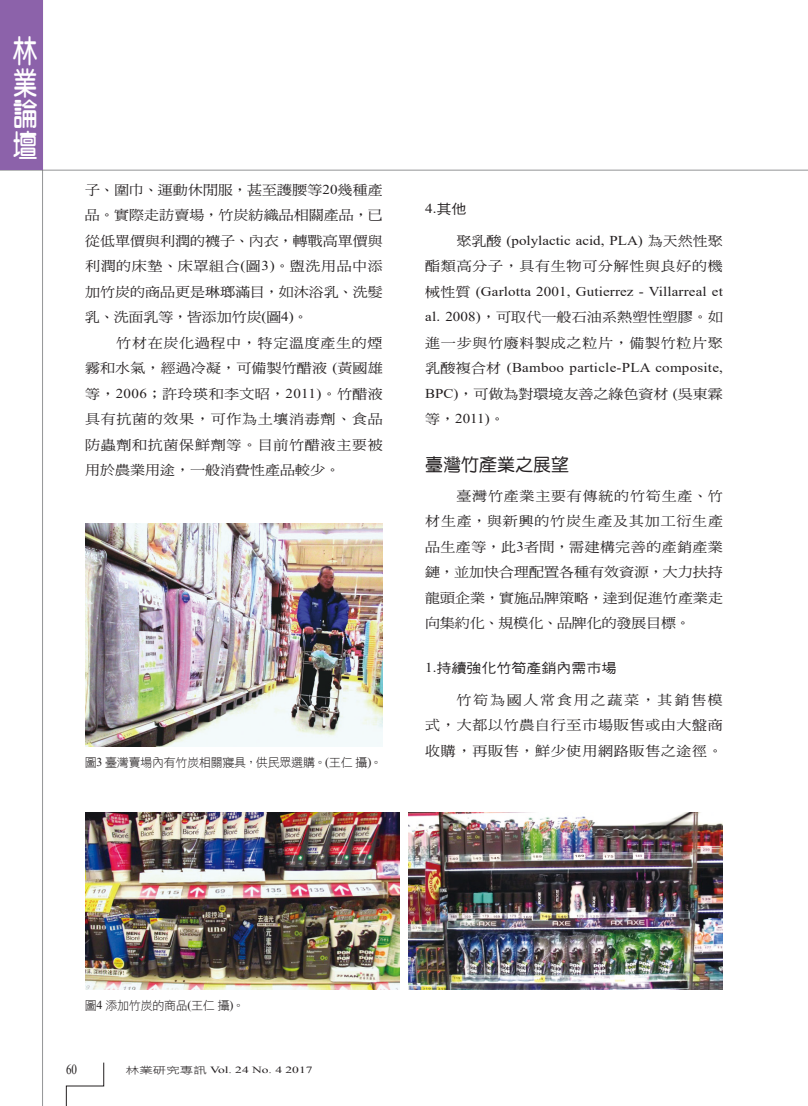
<style>
.page{position:relative;width:808px;height:1106px;background:#fff}
.page>*{position:absolute;margin:0;border:0;box-sizing:border-box;transform-origin:0 0}
.t1{font:31.5px/31.5px "DF Yuan W7 WINP BF";color:#fff;text-align:justify;scale:.77 1}
._02-內文中標標準{font:18px "DF Yuan W5 WINP BF";color:#231f20}
.t2{font:13.8px "Times New Roman";color:#231f20;scale:.8 1}
._01內文{font:13.5px/25.5px "DF Ming W5 WINP BF";color:#231f20;text-align:justify;scale:1.11 1}
._01內文-2{font:13.5px/25.5px "Times New Roman";letter-spacing:.015em;color:#231f20;text-align:justify;scale:1.11 1}
._07小標_齊左{font:13.5px "DF Hei W5 WINP BF";color:#231f20;scale:1.11 1}
._07小標_齊左-2{font:13.5px "Times New Roman";color:#231f20;scale:1.11 1}
._06圖說{font:12px "DF Hei W3 WINP BF";letter-spacing:-.02em;color:#231f20}
.t3{font:9.45px "Times New Roman";color:#231f20;scale:1.43 1}
.s1{font-family:"Times New Roman"}
.s2{font-family:"DF Hei W5 WINP BF"}
.s3{font-family:"DF Ming W5 WINP BF"}
.s4{font-family:"DF Hei W3 WINP BF"}
</style>
<div class="page">
<hr style="left:0;top:170px;width:808px;height:1px;background:#6c6d70">
<hr style="left:42px;top:0;width:1px;height:1106px;background:#6c6d70">
<svg style="left:66px;top:1062px;width:38px;height:44px"></svg>
<div style="left:0;top:0;width:43px;height:170px;background:#8c62aa"></div>
<img style="left:85px;top:523px;width:298px;height:223px">
<img style="left:85px;top:812px;width:315px;height:177px">
<img style="left:408px;top:812px;width:315px;height:177px">
<h1 class="t1" style="left:13px;top:35px;width:32px">林業論壇</h1>
<p class="_01內文" style="left:85px;top:177px;width:270px">子、圍巾、運動休閒服，甚至護腰等<span class="s1">20</span>幾種產品。實際走訪賣場，竹炭紡織品相關產品，已從低單價與利潤的襪子、內衣，轉戰高單價與利潤的床墊、床罩組合<span class="s1">(</span>圖<span class="s1">3)</span>。盥洗用品中添加竹炭的商品更是琳瑯滿目，如沐浴乳、洗髮乳、洗面乳等，皆添加竹炭<span class="s1">(</span>圖<span class="s1">4)</span>。</p>
<p class="_01內文" style="left:85px;top:330px;width:270px;text-indent:31px">竹材在炭化過程中，特定溫度產生的煙霧和水氣，經過冷凝，可備製竹醋液 <span class="s1">(</span>黃國雄等，<span class="s1">2006</span>；許玲瑛和李文昭，<span class="s1">2011)</span>。竹醋液具有抗菌的效果，可作為土壤消毒劑、食品防蟲劑和抗菌保鮮劑等。目前竹醋液主要被用於農業用途，一般消費性產品較少。</p>
<p class="_06圖說" style="left:85px;top:756px;width:299px">圖<span class="s1">3</span> 臺灣賣場內有竹炭相關寢具，供民眾選購。<span class="s1">(</span>王仁攝<span class="s1">)</span>。</p>
<p class="_07小標_齊左-2" style="left:425px;top:199px;width:39px">4.<span class="s2">其他</span></p>
<p class="_01內文-2" style="left:425px;top:227px;width:270px;text-indent:31px"><span class="s3">聚乳酸</span> (polylactic acid, PLA) <span class="s3">為天然性聚酯類高分子，具有生物可分解性與良好的機械性質</span> (Garlotta 2001, Gutierrez - Villarreal et al. 2008)<span class="s3">，可取代一般石油系熱塑性塑膠。如進一步與竹廢料製成之粒片，備製竹粒片聚乳酸複合材</span> (Bamboo particle-PLA composite, BPC)<span class="s3">，可做為對環境友善之綠色資材</span> (<span class="s3">吳東霖等，</span>2011)<span class="s3">。</span></p>
<p class="_02-內文中標標準" style="left:425px;top:455px;width:145px">臺灣竹產業之展望</p>
<p class="_01內文" style="left:425px;top:483px;width:270px;text-indent:31px">臺灣竹產業主要有傳統的竹筍生產、竹材生產，與新興的竹炭生產及其加工衍生產品生產等，此<span class="s1">3</span>者間，需建構完善的產銷產業鏈，並加快合理配置各種有效資源，大力扶持龍頭企業，實施品牌策略，達到促進竹產業走向集約化、規模化、品牌化的發展目標。</p>
<p class="_07小標_齊左" style="left:425px;top:661px;width:174px"><span class="s1">1.</span>持續強化竹筍產銷內需市場</p>
<p class="_01內文" style="left:425px;top:687px;width:270px;text-indent:31px">竹筍為國人常食用之蔬菜，其銷售模式，大都以竹農自行至市場販售或由大盤商收購，再販售，鮮少使用網路販售之途徑。</p>
<p class="_06圖說" style="left:85px;top:998px;width:161px">圖<span class="s1">4</span> 添加竹炭的商品<span class="s1">(</span>王仁攝<span class="s1">)</span>。</p>
<p class="t2" style="left:66px;top:1060px;width:15px">60</p>
<p class="t3" style="left:126px;top:1063px;width:132px"><span class="s4">林業研究專訊</span> Vol. 24 No. 4 2017</p>
</div>
